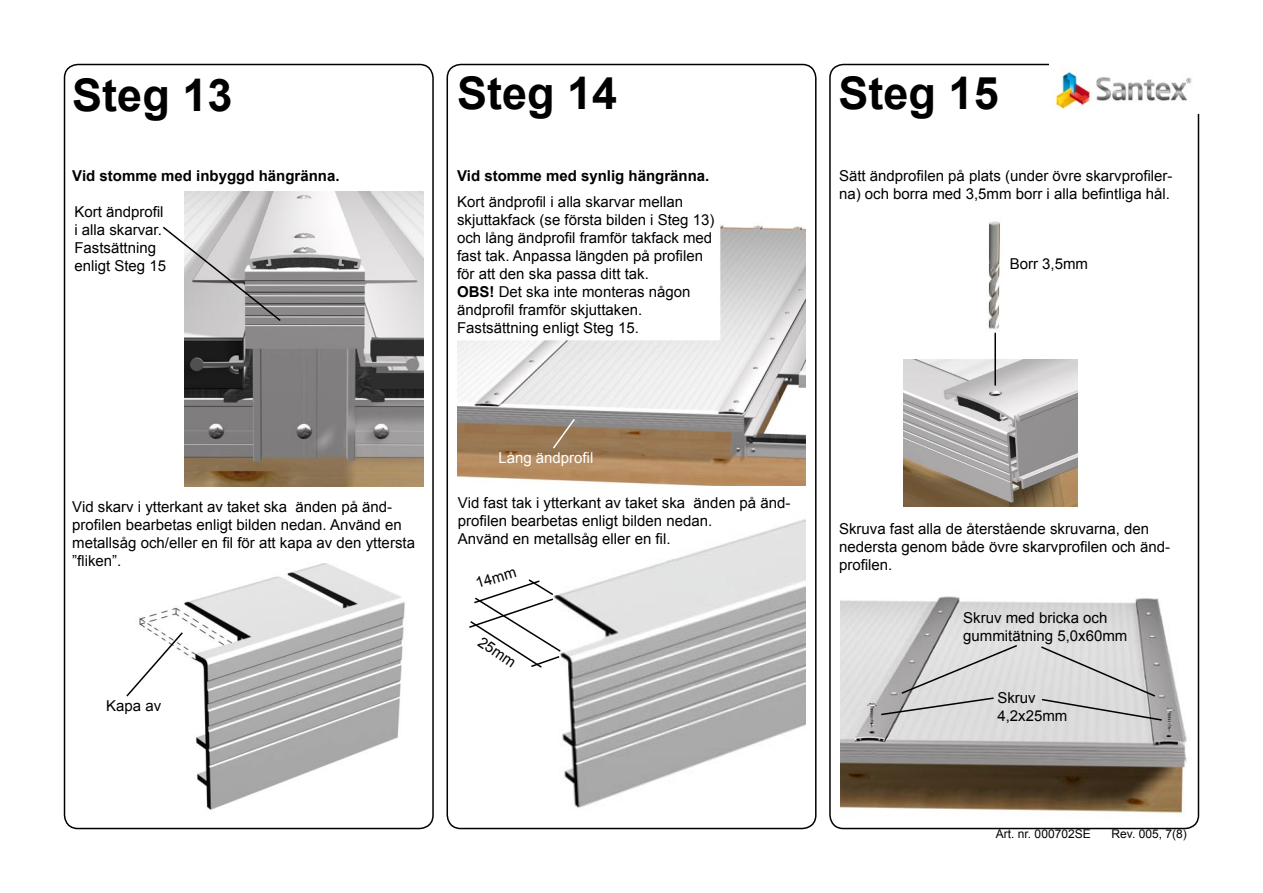
<style>
.page{position:relative;width:1263px;height:893px;background:#fff}
.page>*{position:absolute;margin:0;border:0;box-sizing:border-box;transform-origin:0 0}
.t1{font:700 45px "Arial";color:#000}
.t2{font:15px/18px "Arial";color:#000}
.t3{font:700 15px "Arial";color:#000}
.t4{font:15px "Arial";color:#fff}
.t5{font:12px "Arial";color:#000}
.s1{font-weight:700}
</style>
<div class="page">
<img style="left:457px;top:225px;width:348px;height:261px">
<img style="left:139px;top:563px;width:266px;height:247px">
<div style="left:829px;top:64px;width:370px;height:765px;border:2px solid #000;border-radius:14px"></div>
<div style="left:64px;top:64px;width:370px;height:765px;border:2px solid #000;border-radius:14px"></div>
<div style="left:446px;top:64px;width:370px;height:765px;border:2px solid #000;border-radius:14px"></div>
<img style="left:841px;top:596px;width:346px;height:219px">
<img style="left:903px;top:359px;width:175px;height:147px">
<img style="left:185px;top:191px;width:238px;height:295px">
<svg style="left:163px;top:225px;width:119px;height:98px"></svg>
<img style="left:562px;top:519px;width:244px;height:289px">
<svg style="left:469px;top:579px;width:93px;height:89px"></svg>
<svg style="left:126px;top:631px;width:58px;height:67px"></svg>
<svg style="left:551px;top:417px;width:25px;height:33px"></svg>
<svg style="left:1039px;top:645px;width:124px;height:77px;background:#cbcbcb"></svg>
<svg style="left:879px;top:644px;width:140px;height:72px;background:#cbcaca"></svg>
<img style="left:988px;top:221px;width:12px;height:109px">
<hr style="left:994px;top:333px;width:2px;height:53px;background:#000">
<img style="left:1049px;top:64px;width:150px;height:50px">
<h1 class="t1" style="left:72px;top:66px;width:162px">Steg 13</h1>
<p class="t3" style="left:72px;top:166px;width:269px">Vid stomme med inbyggd hängränna.</p>
<p class="t2" style="left:74px;top:203px;width:93px">Kort ändprofil i alla skarvar.<br>Fastsättning enligt Steg 15</p>
<h1 class="t1" style="left:457px;top:64px;width:162px">Steg 14</h1>
<h1 class="t1" style="left:838px;top:63px;width:162px">Steg 15</h1>
<p class="t3" style="left:457px;top:166px;width:254px">Vid stomme med synlig hängränna.</p>
<p class="t2" style="left:457px;top:193px;width:259px">Kort ändprofil i alla skarvar mellan skjuttakfack (se första bilden i Steg 13) och lång ändprofil framför takfack med fast tak. Anpassa längden på profilen för att den ska passa ditt tak.<br><span class="s1">OBS!</span> Det ska inte monteras någon ändprofil framför skjuttaken.<br>Fastsättning enligt Steg 15.</p>
<p class="t2" style="left:839px;top:167px;width:335px">Sätt ändprofilen på plats (under övre skarvprofiler&shy;na) och borra med 3,5mm borr i alla befintliga hål.</p>
<p class="t2" style="left:1010px;top:255px;width:80px">Borr 3,5mm</p>
<p class="t2" style="left:72px;top:498px;width:344px">Vid skarv i ytterkant av taket ska änden på änd&shy;profilen bearbetas enligt bilden nedan. Använd en metallsåg och/eller en fil för att kapa av den yttersta ”fliken”.</p>
<p class="t2" style="left:106px;top:696px;width:57px">Kapa av</p>
<p class="t4" style="left:498px;top:448px;width:97px">Lång ändprofil</p>
<p class="t2" style="left:458px;top:493px;width:334px">Vid fast tak i ytterkant av taket ska änden på änd&shy;profilen bearbetas enligt bilden nedan.<br>Använd en metallsåg eller en fil.</p>
<p class="t2" style="left:473px;top:575px;width:43px;rotate:-17deg">14mm</p>
<p class="t2" style="left:485px;top:633px;width:43px;rotate:34deg">25mm</p>
<p class="t2" style="left:839px;top:520px;width:333px">Skruva fast alla de återstående skruvarna, den nedersta genom både övre skarvprofilen och änd&shy;profilen.</p>
<p class="t2" style="left:963px;top:608px;width:166px">Skruv med bricka och gummitätning 5,0x60mm</p>
<p class="t2" style="left:997px;top:688px;width:72px">Skruv<br>4,2x25mm</p>
<p class="t5" style="left:996px;top:826px;width:96px">Art. nr. 000702SE</p>
<p class="t5" style="left:1111px;top:826px;width:77px">Rev. 005, 7(8)</p>
</div>
